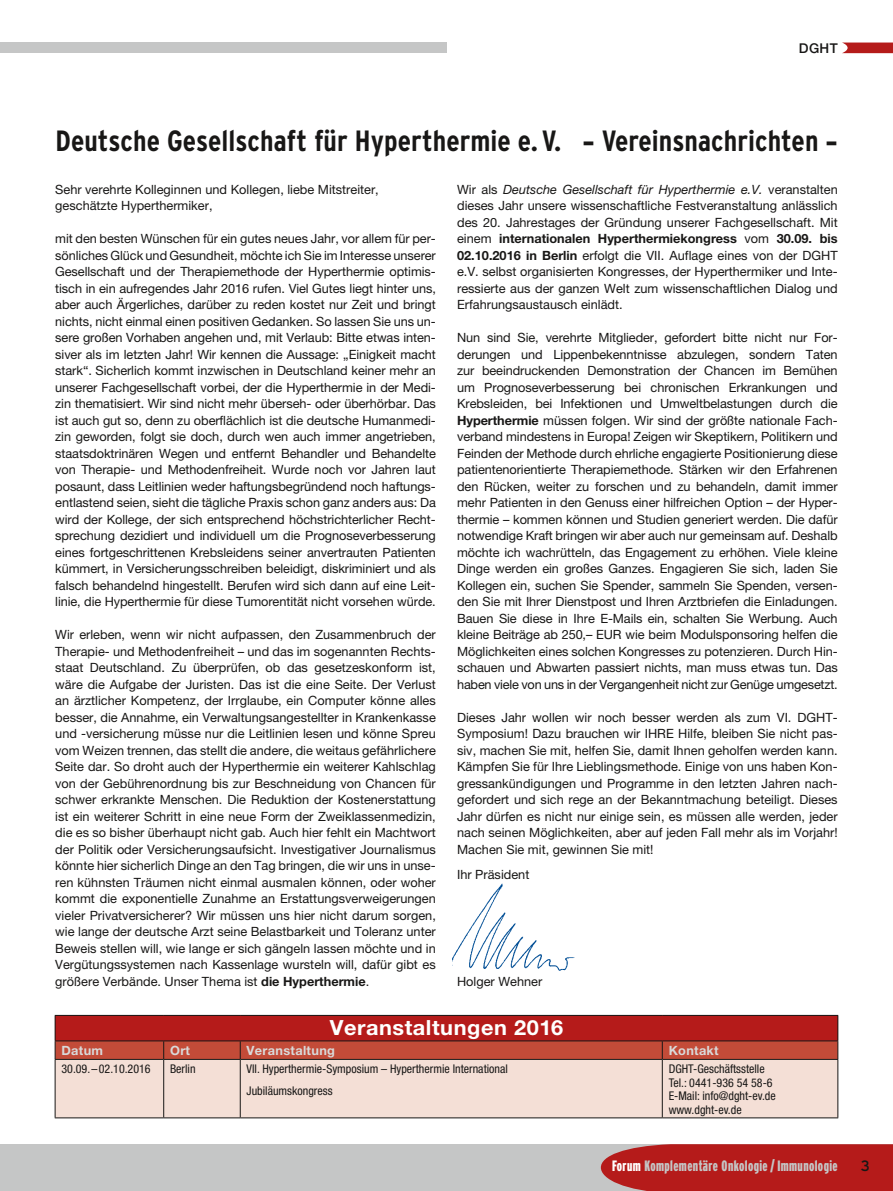
<style>
.page{position:relative;width:893px;height:1191px;background:#fff}
.page>*{position:absolute;margin:0;border:0;box-sizing:border-box;transform-origin:0 0}
.t1{font:700 condensed 29.25px "Interstate";color:#181716}
.t2{font:700 20.85px "Helvetica Neue";letter-spacing:.025em;color:#fff;scale:1.04 1}
.t3{font:900 extra-condensed 15px "Interstate";letter-spacing:.025em;color:#c5c6c6}
.t4{font:15px "Interstate";color:#181716}
.t5{font:500 13.5px "Helvetica Neue";color:#181716}
.t6{font:12.75px/16.5px "Helvetica Neue";color:#181716;text-align:justify}
.t7{font:700 12.75px "Helvetica Neue";letter-spacing:.025em;color:#d9dada}
.t8{font:condensed 12px/13.5px "Helvetica Neue";color:#181716}
.s1{font-weight:700}
.s2{font-style:italic}
.s3{color:#fff}
</style>
<div class="page">
<svg style="left:842px;top:43px;width:51px;height:10px"></svg>
<div style="left:0;top:1144px;width:893px;height:47px;background:#c5c6c6"></div>
<svg style="left:601px;top:1144px;width:292px;height:47px;background:#b52423"></svg>
<div style="left:0;top:43px;width:446px;height:10px;background:#c5c6c6"></div>
<div style="left:56px;top:1060px;width:781px;height:57px;background:#f4dfd6"></div>
<svg style="left:55px;top:1015px;width:783px;height:44px;background:#b22d25"></svg>
<hr style="left:662px;top:1059px;width:176px;height:1px;background:#181716">
<hr style="left:837px;top:1059px;width:1px;height:58px;background:#181716">
<hr style="left:662px;top:1117px;width:176px;height:1px;background:#181716">
<hr style="left:55px;top:1059px;width:109px;height:1px;background:#181716">
<hr style="left:55px;top:1059px;width:1px;height:58px;background:#181716">
<hr style="left:164px;top:1059px;width:76px;height:1px;background:#181716">
<hr style="left:163px;top:1059px;width:1px;height:58px;background:#181716">
<hr style="left:240px;top:1059px;width:422px;height:1px;background:#181716">
<hr style="left:240px;top:1059px;width:1px;height:58px;background:#181716">
<hr style="left:662px;top:1059px;width:1px;height:58px;background:#181716">
<hr style="left:55px;top:1117px;width:109px;height:1px;background:#181716">
<hr style="left:164px;top:1117px;width:76px;height:1px;background:#181716">
<hr style="left:240px;top:1117px;width:422px;height:1px;background:#181716">
<img style="left:453px;top:883px;width:122px;height:88px">
<p class="t5" style="left:799px;top:40px;width:40px">DGHT</p>
<h1 class="t1" style="left:55px;top:124px;width:784px">Deutsche Gesellschaft für Hyperthermie e. V. – Vereinsnachrichten –</h1>
<p class="t6" style="left:55px;top:181px;width:325px">Sehr verehrte Kolleginnen und Kollegen, liebe Mitstreiter, geschätzte Hyperthermiker,</p>
<p class="t6" style="left:55px;top:230px;width:382px">mit den besten Wünschen für ein gutes neues Jahr, vor allem für per&shy;sönliches Glück und Gesundheit, möchte ich Sie im Interesse unserer Gesellschaft und der Therapiemethode der Hyperthermie optimis&shy;tisch in ein aufregendes Jahr 2016 rufen. Viel Gutes liegt hinter uns, aber auch Ärgerliches, darüber zu reden kostet nur Zeit und bringt nichts, nicht einmal einen positiven Gedanken. So lassen Sie uns un&shy;sere großen Vorhaben angehen und, mit Verlaub: Bitte etwas inten&shy;siver als im letzten Jahr! Wir kennen die Aussage: „Einigkeit macht stark“. Sicherlich kommt inzwischen in Deutschland keiner mehr an unserer Fachgesellschaft vorbei, der die Hyperthermie in der Medi&shy;zin thematisiert. Wir sind nicht mehr überseh- oder überhörbar. Das ist auch gut so, denn zu oberflächlich ist die deutsche Humanmedi&shy;zin geworden, folgt sie doch, durch wen auch immer angetrieben, staatsdoktrinären Wegen und entfernt Behandler und Behandelte von Therapie- und Methodenfreiheit. Wurde noch vor Jahren laut posaunt, dass Leitlinien weder haftungsbegründend noch haftungs&shy;entlastend seien, sieht die tägliche Praxis schon ganz anders aus: Da wird der Kollege, der sich entsprechend höchstrichterlicher Recht&shy;sprechung dezidiert und individuell um die Prognoseverbesserung eines fortgeschrittenen Krebsleidens seiner anvertrauten Patienten kümmert, in Versicherungsschreiben beleidigt, diskriminiert und als falsch behandelnd hingestellt. Berufen wird sich dann auf eine Leit&shy;linie, die Hyperthermie für diese Tumorentität nicht vorsehen würde.</p>
<p class="t6" style="left:55px;top:626px;width:382px">Wir erleben, wenn wir nicht aufpassen, den Zusammenbruch der Therapie- und Methodenfreiheit – und das im sogenannten Rechts&shy;staat Deutschland. Zu überprüfen, ob das gesetzeskonform ist, wäre die Aufgabe der Juristen. Das ist die eine Seite. Der Verlust an ärztlicher Kompetenz, der Irrglaube, ein Computer könne alles besser, die Annahme, ein Verwaltungsangestellter in Krankenkasse und -versicherung müsse nur die Leitlinien lesen und könne Spreu vom Weizen trennen, das stellt die andere, die weitaus gefährlichere Seite dar. So droht auch der Hyperthermie ein weiterer Kahlschlag von der Gebührenordnung bis zur Beschneidung von Chancen für schwer erkrankte Menschen. Die Reduktion der Kostenerstattung ist ein weiterer Schritt in eine neue Form der Zweiklassenmedizin, die es so bisher überhaupt nicht gab. Auch hier fehlt ein Machtwort der Politik oder Versicherungsaufsicht. Investigativer Journalismus könnte hier sicherlich Dinge an den Tag bringen, die wir uns in unse&shy;ren kühnsten Träumen nicht einmal ausmalen können, oder woher kommt die exponentielle Zunahme an Erstattungsverweigerungen vieler Privatversicherer? Wir müssen uns hier nicht darum sorgen, wie lange der deutsche Arzt seine Belastbarkeit und Toleranz unter Beweis stellen will, wie lange er sich gängeln lassen möchte und in Vergütungssystemen nach Kassenlage wursteln will, dafür gibt es größere Verbände. Unser Thema ist <span class="s1">die Hyperthermie</span>.</p>
<p class="t6" style="left:457px;top:181px;width:382px">Wir als <span class="s2">Deutsche Gesellschaft für Hyperthermie e.V.</span> veranstalten dieses Jahr unsere wissenschaftliche Festveranstaltung anlässlich des 20. Jahrestages der Gründung unserer Fachgesellschaft. Mit einem <span class="s1">internationalen Hyperthermiekongress</span> vom <span class="s1">30.09. bis 02.10.2016 in Berlin</span> erfolgt die VII. Auflage eines von der DGHT e.V. selbst organisierten Kongresses, der Hyperthermiker und Inte&shy;ressierte aus der ganzen Welt zum wissenschaftlichen Dialog und Erfahrungsaustausch einlädt.</p>
<p class="t6" style="left:457px;top:329px;width:382px">Nun sind Sie, verehrte Mitglieder, gefordert bitte nicht nur For&shy;derungen und Lippenbekenntnisse abzulegen, sondern Taten zur beeindruckenden Demonstration der Chancen im Bemühen um Prognoseverbesserung bei chronischen Erkrankungen und Krebsleiden, bei Infektionen und Umweltbelastungen durch die <span class="s1">Hyperthermie</span> müssen folgen. Wir sind der größte nationale Fach&shy;verband mindestens in Europa! Zeigen wir Skeptikern, Politikern und Feinden der Methode durch ehrliche engagierte Positionierung diese patientenorientierte Therapiemethode. Stärken wir den Erfahrenen den Rücken, weiter zu forschen und zu behandeln, damit immer mehr Patienten in den Genuss einer hilfreichen Option – der Hyper&shy;thermie – kommen können und Studien generiert werden. Die dafür notwendige Kraft bringen wir aber auch nur gemeinsam auf. Deshalb möchte ich wachrütteln, das Engagement zu erhöhen. Viele kleine Dinge werden ein großes Ganzes. Engagieren Sie sich, laden Sie Kollegen ein, suchen Sie Spender, sammeln Sie Spenden, versen&shy;den Sie mit Ihrer Dienstpost und Ihren Arztbriefen die Einladungen.<br>Bauen Sie diese in Ihre E-Mails ein, schalten Sie Werbung. Auch kleine Beiträge ab 250,– EUR wie beim Modulsponsoring helfen die Möglichkeiten eines solchen Kongresses zu potenzieren. Durch Hin&shy;schauen und Abwarten passiert nichts, man muss etwas tun. Das haben viele von uns in der Vergangenheit nicht zur Genüge umgesetzt.</p>
<p class="t6" style="left:457px;top:708px;width:382px">Dieses Jahr wollen wir noch besser werden als zum VI. DGHT-Symposium! Dazu brauchen wir IHRE Hilfe, bleiben Sie nicht pas&shy;siv, machen Sie mit, helfen Sie, damit Ihnen geholfen werden kann.<br>Kämpfen Sie für Ihre Lieblingsmethode. Einige von uns haben Kon&shy;gressankündigungen und Programme in den letzten Jahren nach&shy;gefordert und sich rege an der Bekanntmachung beteiligt. Dieses Jahr dürfen es nicht nur einige sein, es müssen alle werden, jeder nach seinen Möglichkeiten, aber auf jeden Fall mehr als im Vorjahr!<br>Machen Sie mit, gewinnen Sie mit!</p>
<p class="t6" style="left:457px;top:866px;width:74px">Ihr Präsident</p>
<p class="t6" style="left:457px;top:972px;width:87px">Holger Wehner</p>
<h2 class="t2" style="left:330px;top:1014px;width:226px">Veranstaltungen 2016</h2>
<p class="t7" style="left:61px;top:1042px;width:43px">Datum</p>
<p class="t7" style="left:170px;top:1042px;width:22px">Ort</p>
<p class="t7" style="left:247px;top:1042px;width:90px">Veranstaltung</p>
<p class="t7" style="left:669px;top:1042px;width:52px">Kontakt</p>
<p class="t8" style="left:61px;top:1062px;width:91px">30.09.–02.10.2016</p>
<p class="t8" style="left:170px;top:1062px;width:27px">Berlin</p>
<p class="t8" style="left:247px;top:1057px;width:263px;line-height:22px">VII. Hyperthermie-Symposium – Hyperthermie International<br>Jubiläumskongress</p>
<p class="t8" style="left:669px;top:1062px;width:109px">DGHT-Geschäftsstelle<br>Tel.: 0441-936 54 58-6<br>E-Mail: info@dght-ev.de www.dght-ev.de</p>
<p class="t3" style="left:612px;top:1157px;width:227px"><span class="s3">Forum</span> Komplementäre Onkologie / Immunologie</p>
<p class="t4" style="left:861px;top:1157px;width:11px">3</p>
</div>
